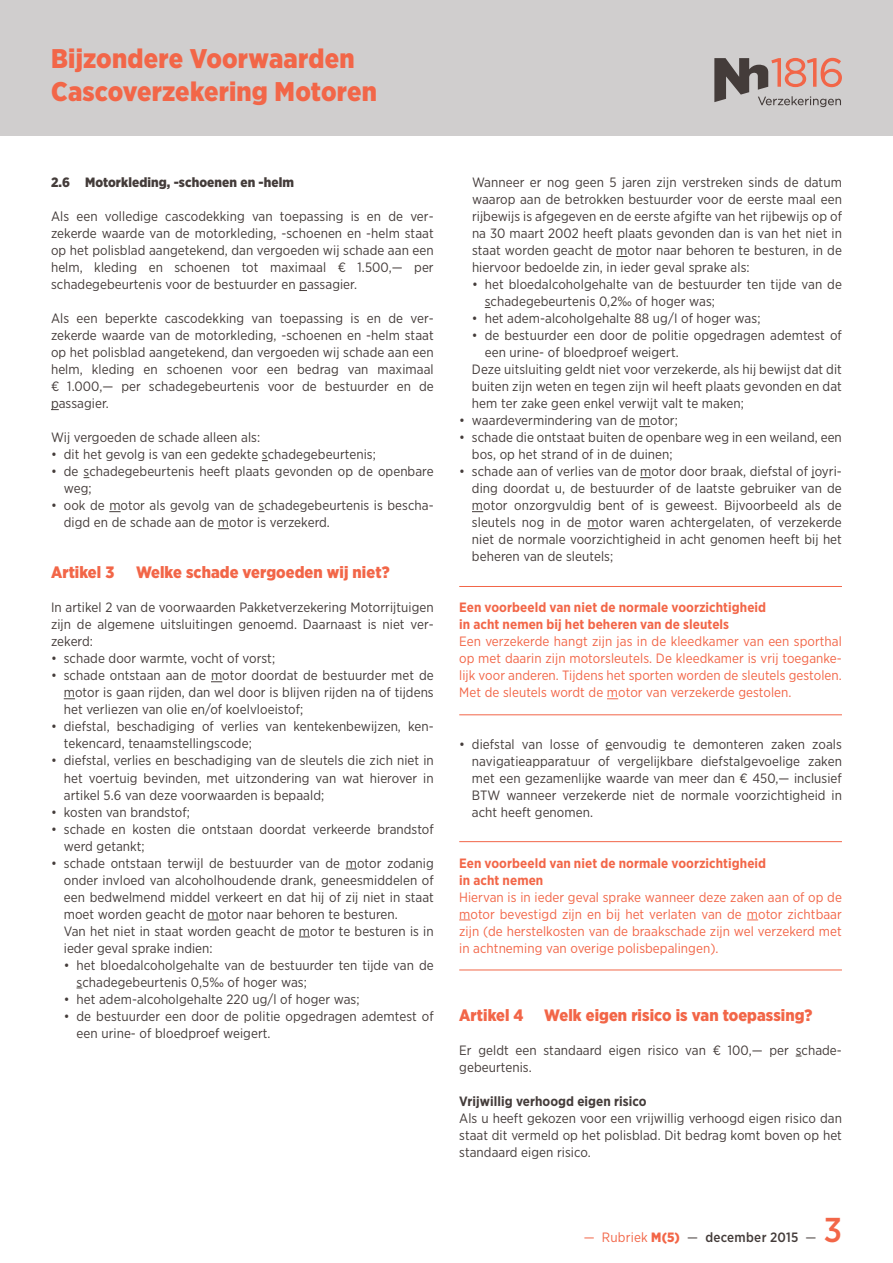
<style>
.page{position:relative;width:893px;height:1263px;background:#fff}
.page>*{position:absolute;margin:0;border:0;box-sizing:border-box;transform-origin:0 0}
.t1{font:500 34.5px "Gotham Narrow";color:#f26648}
.t2{font:900 27px/33px "Gotham Narrow";letter-spacing:.01em;color:#f26648}
.t3{font:900 16.5px "Gotham Narrow";letter-spacing:.005em;color:#f26648}
.t4{font:13.5px/17px "Gotham Narrow";letter-spacing:.005em;color:#443c3a}
.t5{font:13.5px/17px "Gotham Narrow";letter-spacing:.005em;color:#f26648;text-align:justify}
.t6{font:700 13.5px/17px "Gotham Narrow";letter-spacing:.005em;color:#f26648}
.t7{font:900 13.5px "Gotham Narrow";letter-spacing:.005em;color:#443c3a}
.t8{font:700 13.5px "Gotham Narrow";letter-spacing:.005em;color:#443c3a}
.t9{font:500 13.5px "Gotham Narrow";letter-spacing:.02em;color:#443c3a}
.s1{font-weight:400;color:#f26648}
.s2{font-weight:900;color:#f26648}
.s3{font-weight:400}
</style>
<div class="page">
<svg style="left:109px;top:511px;width:12px;height:1px"></svg>
<svg style="left:587px;top:528px;width:12px;height:1px"></svg>
<hr style="left:459px;top:586px;width:383px;height:1px;background:#f26648">
<hr style="left:459px;top:714px;width:383px;height:1px;background:#f26648">
<hr style="left:459px;top:841px;width:383px;height:1px;background:#f26648">
<hr style="left:459px;top:969px;width:383px;height:1px;background:#f26648">
<div style="left:0;top:0;width:893px;height:136px;background:#d0cece"></div>
<svg style="left:714px;top:58px;width:128px;height:49px"></svg>
<h2 class="t2" style="left:51px;top:41px;width:328px">Bijzondere Voorwaarden<br>Cascoverzekering Motoren</h2>
<p class="t7" style="left:51px;top:173px;width:245px">2.6 Motorkleding, -schoenen en -helm</p>
<p class="t4" style="left:51px;top:208px;width:384px;text-align:justify">Als een volledige cascodekking van toepassing is en de ver&shy;zekerde waarde van de motorkleding, -schoenen en -helm staat op het polisblad aangetekend, dan vergoeden wij schade aan een helm, kleding en schoenen tot maximaal € 1.500,— per schadegebeurtenis voor de bestuurder en passagier.</p>
<p class="t4" style="left:51px;top:310px;width:384px;text-align:justify">Als een beperkte cascodekking van toepassing is en de ver&shy;zekerde waarde van de motorkleding, -schoenen en -helm staat op het polisblad aangetekend, dan vergoeden wij schade aan een helm, kleding en schoenen voor een bedrag van maximaal € 1.000,— per schadegebeurtenis voor de bestuurder en de passagier.</p>
<p class="t4" style="left:51px;top:429px;width:211px">Wij vergoeden de schade alleen als:</p>
<p class="t4" style="left:51px;top:446px;width:326px">• dit het gevolg is van een gedekte schadegebeurtenis;</p>
<p class="t4" style="left:64px;top:463px;width:371px;text-indent:-13px">• de schadegebeurtenis heeft plaats gevonden op de openbare weg;</p>
<p class="t4" style="left:64px;top:497px;width:371px;text-indent:-13px">• ook de motor als gevolg van de schadegebeurtenis is bescha&shy;digd en de schade aan de motor is verzekerd.</p>
<p class="t3" style="left:51px;top:562px;width:65px">Artikel 3</p>
<p class="t3" style="left:136px;top:562px;width:255px">Welke schade vergoeden wij niet?</p>
<p class="t4" style="left:51px;top:599px;width:384px;text-align:justify">In artikel 2 van de voorwaarden Pakketverzekering Motorrijtuigen zijn de algemene uitsluitingen genoemd. Daarnaast is niet ver&shy;zekerd:</p>
<p class="t4" style="left:51px;top:650px;width:226px">• schade door warmte, vocht of vorst;</p>
<p class="t4" style="left:64px;top:667px;width:371px;text-align:justify;text-indent:-13px">• schade ontstaan aan de motor doordat de bestuurder met de motor is gaan rijden, dan wel door is blijven rijden na of tijdens het verliezen van olie en/of koelvloeistof;</p>
<p class="t4" style="left:64px;top:718px;width:371px;text-indent:-13px">• diefstal, beschadiging of verlies van kentekenbewijzen, ken&shy;tekencard, tenaamstellingscode;</p>
<p class="t4" style="left:64px;top:752px;width:371px;text-align:justify;text-indent:-13px">• diefstal, verlies en beschadiging van de sleutels die zich niet in het voertuig bevinden, met uitzondering van wat hierover in artikel 5.6 van deze voorwaarden is bepaald;</p>
<p class="t4" style="left:51px;top:803px;width:140px">• kosten van brandstof;</p>
<p class="t4" style="left:64px;top:820px;width:371px;text-indent:-13px">• schade en kosten die ontstaan doordat verkeerde brandstof werd getankt;</p>
<p class="t4" style="left:64px;top:854px;width:371px;text-indent:-13px">• schade ontstaan terwijl de bestuurder van de motor zodanig onder invloed van alcoholhoudende drank, geneesmiddelen of een bedwelmend middel verkeert en dat hij of zij niet in staat moet worden geacht de motor naar behoren te besturen.<br>Van het niet in staat worden geacht de motor te besturen is in ieder geval sprake indien:</p>
<p class="t4" style="left:77px;top:956px;width:359px;text-indent:-13px">• het bloedalcoholgehalte van de bestuurder ten tijde van de schadegebeurtenis 0,5‰ of hoger was;</p>
<p class="t4" style="left:64px;top:990px;width:297px">• het adem-alcoholgehalte 220 ug/l of hoger was;</p>
<p class="t4" style="left:77px;top:1007px;width:359px;text-indent:-13px">• de bestuurder een door de politie opgedragen ademtest of een urine- of bloedproef weigert.</p>
<p class="t4" style="left:472px;top:174px;width:371px;text-align:justify">Wanneer er nog geen 5 jaren zijn verstreken sinds de datum waarop aan de betrokken bestuurder voor de eerste maal een rijbewijs is afgegeven en de eerste afgifte van het rijbewijs op of na 30 maart 2002 heeft plaats gevonden dan is van het niet in staat worden geacht de motor naar behoren te besturen, in de hiervoor bedoelde zin, in ieder geval sprake als:</p>
<p class="t4" style="left:485px;top:276px;width:359px;text-indent:-13px">• het bloedalcoholgehalte van de bestuurder ten tijde van de schadegebeurtenis 0,2‰ of hoger was;</p>
<p class="t4" style="left:472px;top:310px;width:290px">• het adem-alcoholgehalte 88 ug/I of hoger was;</p>
<p class="t4" style="left:472px;top:327px;width:371px">• de bestuurder een door de politie opgedragen ademtest of</p>
<p class="t4" style="left:485px;top:344px;width:196px">een urine- of bloedproef weigert.</p>
<p class="t4" style="left:472px;top:361px;width:371px">Deze uitsluiting geldt niet voor verzekerde, als hij bewijst dat dit</p>
<p class="t4" style="left:472px;top:378px;width:371px">buiten zijn weten en tegen zijn wil heeft plaats gevonden en dat</p>
<p class="t4" style="left:472px;top:395px;width:273px">hem ter zake geen enkel verwijt valt te maken;</p>
<p class="t4" style="left:459px;top:412px;width:220px">• waardevermindering van de motor;</p>
<p class="t4" style="left:472px;top:429px;width:371px;text-indent:-13px">• schade die ontstaat buiten de openbare weg in een weiland, een bos, op het strand of in de duinen;</p>
<p class="t4" style="left:472px;top:463px;width:371px;text-align:justify;text-indent:-13px">• schade aan of verlies van de motor door braak, diefstal of joyri&shy;ding doordat u, de bestuurder of de laatste gebruiker van de motor onzorgvuldig bent of is geweest. Bijvoorbeeld als de sleutels nog in de motor waren achtergelaten, of verzekerde niet de normale voorzichtigheid in acht genomen heeft bij het beheren van de sleutels;</p>
<p class="t6" style="left:459px;top:599px;width:309px">Een voorbeeld van niet de normale voorzichtigheid in acht nemen bij het beheren van de sleutels</p>
<p class="t5" style="left:459px;top:633px;width:384px">Een verzekerde hangt zijn jas in de kleedkamer van een sporthal op met daarin zijn motorsleutels. De kleedkamer is vrij toeganke&shy;lijk voor anderen. Tijdens het sporten worden de sleutels gestolen.<br>Met de sleutels wordt de motor van verzekerde gestolen.</p>
<p class="t4" style="left:472px;top:735px;width:371px;text-align:justify;text-indent:-13px">• diefstal van losse of eenvoudig te demonteren zaken zoals navigatieapparatuur of vergelijkbare diefstalgevoelige zaken met een gezamenlijke waarde van meer dan € 450,— inclusief BTW wanneer verzekerde niet de normale voorzichtigheid in acht heeft genomen.</p>
<p class="t6" style="left:459px;top:854px;width:309px">Een voorbeeld van niet de normale voorzichtigheid in acht nemen</p>
<p class="t5" style="left:459px;top:888px;width:384px">Hiervan is in ieder geval sprake wanneer deze zaken aan of op de motor bevestigd zijn en bij het verlaten van de motor zichtbaar zijn (de herstelkosten van de braakschade zijn wel verzekerd met in achtneming van overige polisbepalingen).</p>
<p class="t3" style="left:459px;top:1004px;width:66px">Artikel 4</p>
<p class="t3" style="left:544px;top:1004px;width:270px">Welk eigen risico is van toepassing?</p>
<p class="t4" style="left:459px;top:1041px;width:384px">Er geldt een standaard eigen risico van € 100,— per schade&shy;gebeurtenis.</p>
<p class="t8" style="left:459px;top:1092px;width:189px">Vrijwillig verhoogd eigen risico</p>
<p class="t4" style="left:459px;top:1109px;width:384px;text-align:justify">Als u heeft gekozen voor een vrijwillig verhoogd eigen risico dan staat dit vermeld op het polisblad. Dit bedrag komt boven op het standaard eigen risico.</p>
<p class="t9" style="left:584px;top:1228px;width:234px"><span class="s1">— Rubriek</span> <span class="s2">M(5)</span> <span class="s3">—</span> december 2015 <span class="s3">—</span></p>
<h1 class="t1" style="left:824px;top:1208px;width:20px">3</h1>
</div>
